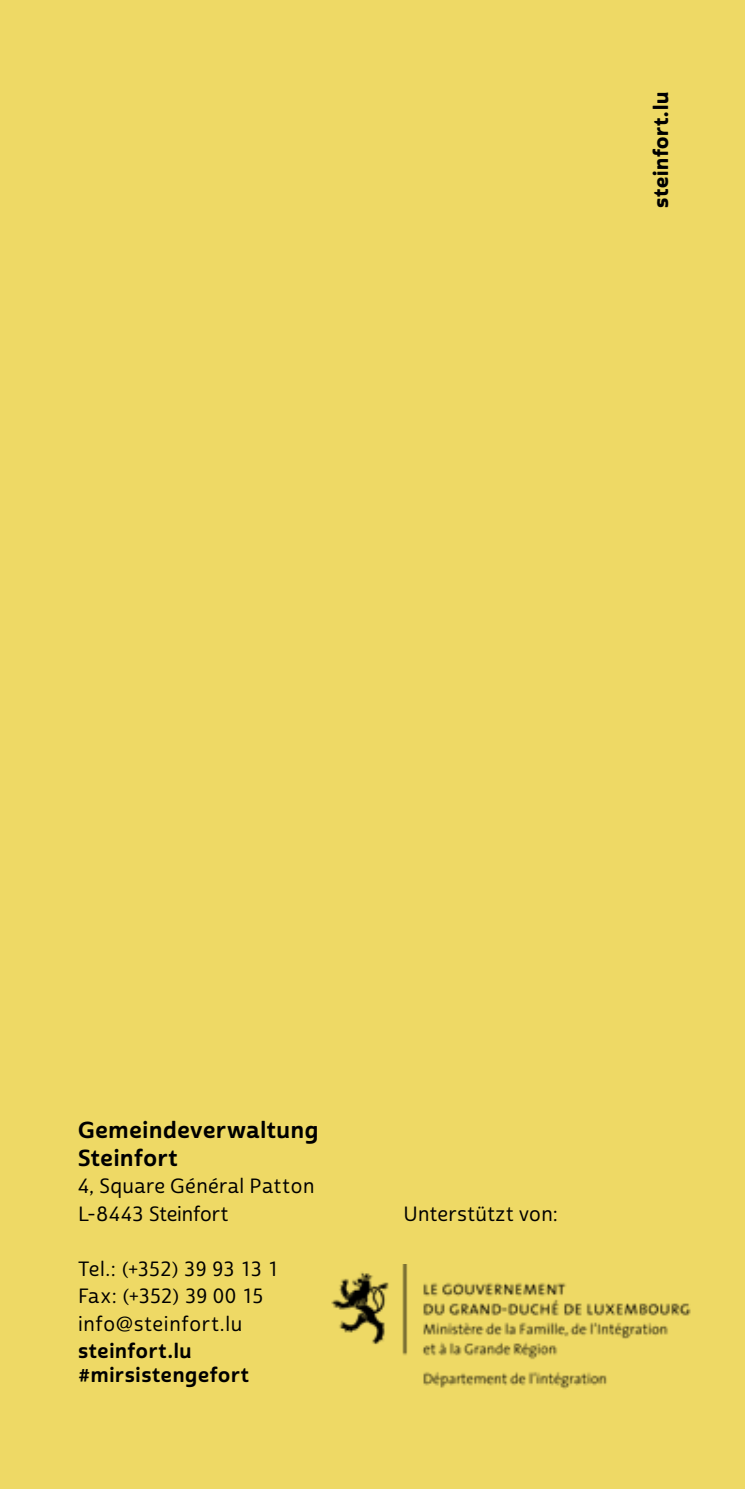
<style>
.page{position:relative;width:745px;height:1489px;background:#fff}
.page>*{position:absolute;margin:0;border:0;box-sizing:border-box;transform-origin:0 0}
.t1{font:22.5px/27.5px "Cabrito Sans Nor Bol";letter-spacing:.03em;color:#000}
.t2{font:20px/27.5px "Cabrito Sans Nor Med";letter-spacing:.025em;color:#000}
.t3{font:20px/24px "Cabrito Sans Nor Bol";letter-spacing:.035em;color:#000}
.t4{font:20px "Cabrito Sans Nor Ex B";letter-spacing:.035em;color:#000}
</style>
<div class="page">
<div style="left:0;top:0;width:744px;height:1488px;background:#eed965"></div>
<img style="left:331px;top:1264px;width:360px;height:125px">
<p class="t4" style="left:647px;top:208px;width:117px;rotate:-90deg">steinfort.lu</p>
<p class="t1" style="left:78px;top:1116px;width:242px">Gemeindeverwaltung<br>Steinfort</p>
<p class="t2" style="left:78px;top:1172px;width:238px">4, Square Général Patton<br>L-8443 Steinfort</p>
<p class="t2" style="left:78px;top:1255px;width:202px">Tel.: (+352) 39 93 13 1<br>Fax: (+352) 39 00 15 info@steinfort.lu</p>
<p class="t3" style="left:78px;top:1339px;width:172px">steinfort.lu #mirsistengefort</p>
<p class="t2" style="left:403px;top:1200px;width:156px">Unterstützt von:</p>
</div>
